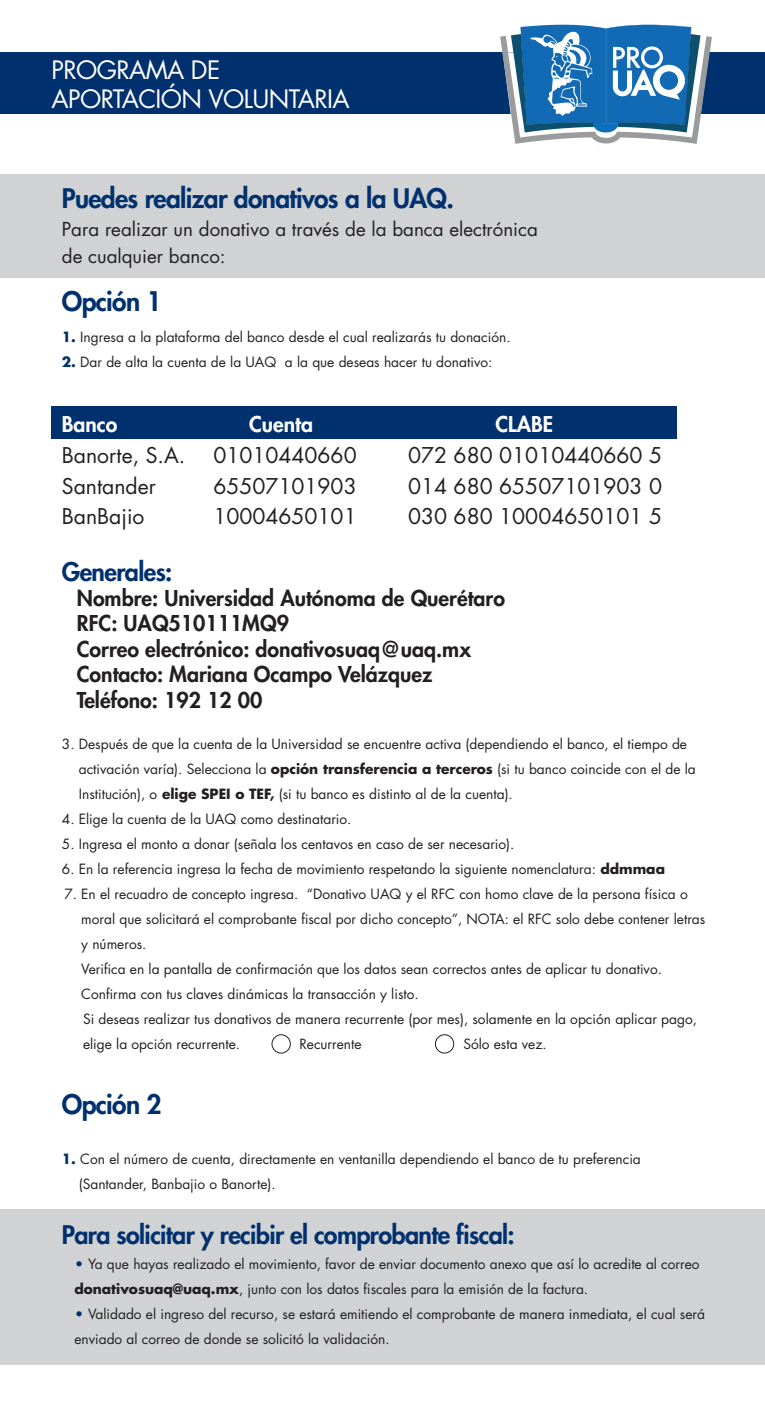
<style>
.page{position:relative;width:765px;height:1418px;background:#fff}
.page>*{position:absolute;margin:0;border:0;box-sizing:border-box;transform-origin:0 0}
.t1{font:800 26.25px "Futura Std";letter-spacing:-.025em;color:#00306d}
.t2{font:800 25px "Futura Std";letter-spacing:-.025em;color:#00306d}
.t3{font:24.62px/29.6px "Futura Std";letter-spacing:-.025em;color:#fff}
.t4{font:800 21.25px/25.5px "Futura Std";color:#231f20}
.t5{font:21.12px "Futura Std";color:#231f20}
.t6{font:800 21.12px "Futura Std";color:#fff}
.t7{font:18.75px/27.5px "Futura Std";color:#231f20}
.t8{font:13.75px/25px "Futura Std";color:#231f20}
.s1{font-weight:700;color:#00306d}
.s2{font-weight:700}
</style>
<div class="page">
<div style="left:0;top:174px;width:765px;height:103px;background:#d1d2d4"></div>
<div style="left:0;top:1209px;width:765px;height:155px;background:#d1d2d4"></div>
<div style="left:0;top:53px;width:765px;height:61px;background:#00306d"></div>
<svg style="left:500px;top:25px;width:212px;height:125px"></svg>
<div style="left:52px;top:406px;width:625px;height:33px;background:#00306d"></div>
<div style="left:272px;top:1034px;width:19px;height:19px;border:1px solid #231f20;border-radius:50%"></div>
<div style="left:435px;top:1034px;width:19px;height:19px;border:1px solid #231f20;border-radius:50%"></div>
<h3 class="t3" style="left:52px;top:55px;width:300px">PROGRAMA DE<br>APORTACIÓN VOLUNTARIA</h3>
<h1 class="t1" style="left:62px;top:182px;width:394px">Puedes realizar donativos a la UAQ.</h1>
<h3 class="t7" style="left:62px;top:215px;width:478px">Para realizar un donativo a través de la banca electrónica de cualquier banco:</h3>
<h1 class="t1" style="left:62px;top:285px;width:101px">Opción 1</h1>
<p class="t8" style="left:62px;top:325px;width:450px"><span class="s1">1.</span> Ingresa a la plataforma del banco desde el cual realizarás tu donación.</p>
<p class="t8" style="left:62px;top:350px;width:432px"><span class="s1">2.</span> Dar de alta la cuenta de la UAQ a la que deseas hacer tu donativo:</p>
<h3 class="t6" style="left:62px;top:411px;width:57px">Banco</h3>
<h3 class="t6" style="left:249px;top:411px;width:65px">Cuenta</h3>
<h3 class="t6" style="left:496px;top:411px;width:59px">CLABE</h3>
<h3 class="t5" style="left:62px;top:441px;width:125px">Banorte, S.A.</h3>
<h3 class="t5" style="left:213px;top:441px;width:145px">01010440660</h3>
<h3 class="t5" style="left:408px;top:441px;width:256px">072 680 01010440660 5</h3>
<h3 class="t5" style="left:62px;top:472px;width:95px">Santander</h3>
<h3 class="t5" style="left:213px;top:472px;width:145px">65507101903</h3>
<h3 class="t5" style="left:408px;top:472px;width:256px">014 680 65507101903 0</h3>
<h3 class="t5" style="left:62px;top:503px;width:84px">BanBajio</h3>
<h3 class="t5" style="left:213px;top:503px;width:145px">10004650101</h3>
<h3 class="t5" style="left:408px;top:503px;width:256px">030 680 10004650101 5</h3>
<h2 class="t2" style="left:62px;top:555px;width:112px">Generales:</h2>
<h3 class="t4" style="left:77px;top:585px;width:430px">Nombre: Universidad Autónoma de Querétaro<br>RFC: UAQ510111MQ9<br>Correo electrónico: donativosuaq@uaq.mx<br>Contacto: Mariana Ocampo Velázquez<br>Teléfono: 192 12 00</h3>
<p class="t8" style="left:79px;top:731px;width:619px;text-indent:-17px">3. Después de que la cuenta de la Universidad se encuentre activa (dependiendo el banco, el tiempo de activación varía). Selecciona la <span class="s2">opción transferencia a terceros</span> (si tu banco coincide con el de la<br>Institución), o <span class="s2">elige SPEI o TEF,</span> (si tu banco es distinto al de la cuenta).</p>
<p class="t8" style="left:62px;top:806px;width:291px">4. Elige la cuenta de la UAQ como destinatario.</p>
<p class="t8" style="left:62px;top:831px;width:454px">5. Ingresa el monto a donar (señala los centavos en caso de ser necesario).</p>
<p class="t8" style="left:62px;top:856px;width:605px">6. En la referencia ingresa la fecha de movimiento respetando la siguiente nomenclatura: <span class="s2">ddmmaa</span></p>
<p class="t8" style="left:81px;top:881px;width:626px;text-indent:-17px">7. En el recuadro de concepto ingresa. “Donativo UAQ y el RFC con homo clave de la persona física o moral que solicitará el comprobante fiscal por dicho concepto”, NOTA: el RFC solo debe contener letras y números.<br>Verifica en la pantalla de confirmación que los datos sean correctos antes de aplicar tu donativo.<br>Confirma con tus claves dinámicas la transacción y listo.<br>Si deseas realizar tus donativos de manera recurrente (por mes), solamente en la opción aplicar pago, elige la opción recurrente.</p>
<p class="t8" style="left:299px;top:1031px;width:64px">Recurrente</p>
<p class="t8" style="left:463px;top:1031px;width:85px">Sólo esta vez.</p>
<h1 class="t1" style="left:62px;top:1087px;width:101px">Opción 2</h1>
<p class="t8" style="left:79px;top:1146px;width:564px;text-indent:-17px"><span class="s1">1.</span> Con el número de cuenta, directamente en ventanilla dependiendo el banco de tu preferencia (Santander, Banbajio o Banorte).</p>
<h2 class="t2" style="left:62px;top:1219px;width:454px">Para solicitar y recibir el comprobante fiscal:</h2>
<p class="t8" style="left:74px;top:1251px;width:627px"><span class="s1">•</span> Ya que hayas realizado el movimiento, favor de enviar documento anexo que así lo acredite al correo <span class="s2">donativosuaq@uaq.mx</span>, junto con los datos fiscales para la emisión de la factura.</p>
<p class="t8" style="left:74px;top:1301px;width:632px"><span class="s1">•</span> Validado el ingreso del recurso, se estará emitiendo el comprobante de manera inmediata, el cual será enviado al correo de donde se solicitó la validación.</p>
</div>
